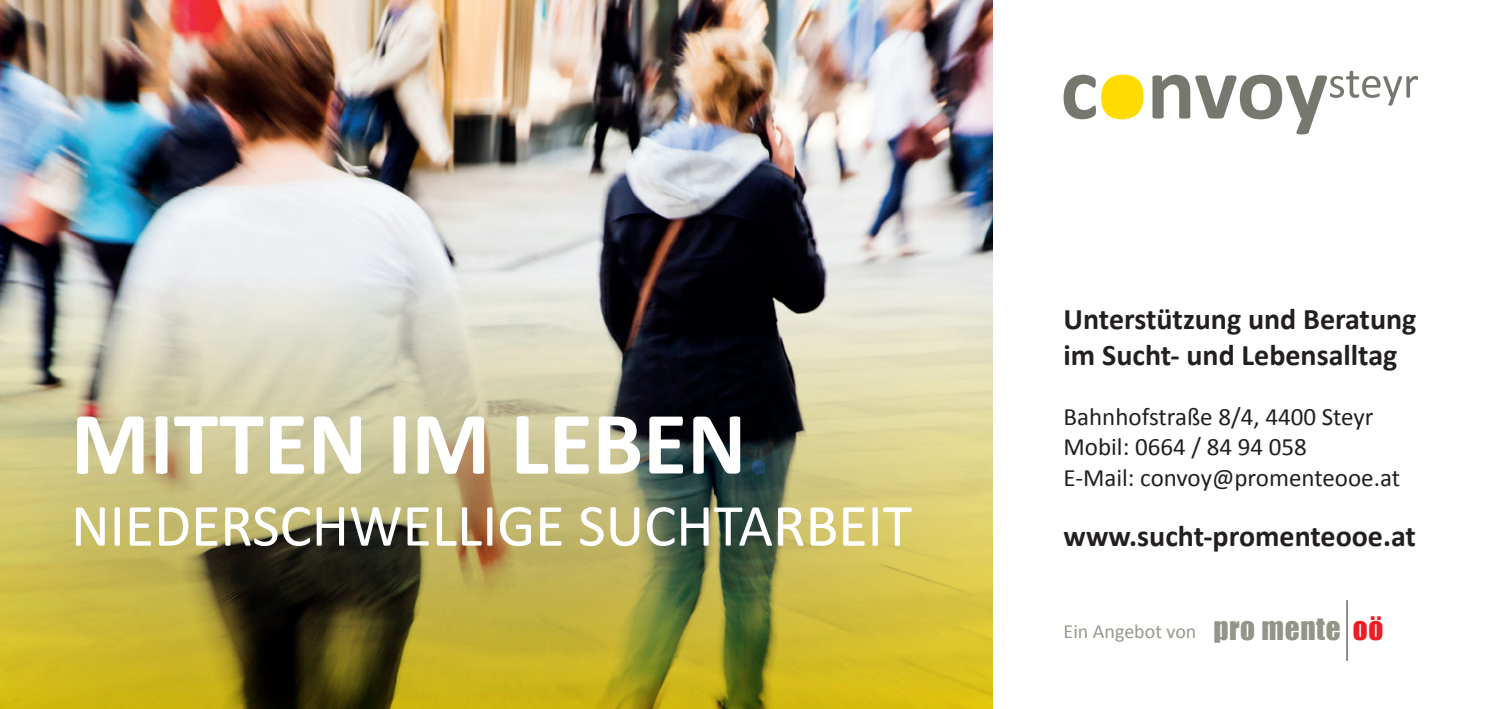
<style>
.page{position:relative;width:1489px;height:709px;background:#fff}
.page>*{position:absolute;margin:0;border:0;box-sizing:border-box;transform-origin:0 0}
.t1{font:700 90px "Calibri";color:#fff}
.t2{font:60px "Calibri";color:#fff}
.t3{font:700 30px/36px "Calibri";color:#231f20}
.t4{font:25px/30px "Calibri";color:#231f20}
.t5{font:20px "Calibri";color:#99988e}
.s1{font-family:"Impact";font-size:29.25px;color:#94948a}
.s2{font-family:"Impact";font-size:29.25px;color:#ee1d23}
</style>
<div class="page">
<svg style="left:1152px;top:71px;width:265px;height:63px"></svg>
<svg style="left:1101px;top:75px;width:42px;height:44px;background:#ffe129"></svg>
<svg style="left:1063px;top:75px;width:32px;height:44px"></svg>
<hr style="left:1346px;top:600px;width:1px;height:61px;background:#231f20">
<img style="left:0;top:0;width:992px;height:103px">
<div style="left:0;top:103px;width:992px;height:606px;background:#231f20;opacity:.75"></div>
<h1 class="t1" style="left:71px;top:386px;width:701px">MITTEN IM LEBEN.</h1>
<h2 class="t2" style="left:71px;top:487px;width:842px">NIEDERSCHWELLIGE SUCHTARBEIT</h2>
<p class="t3" style="left:1063px;top:301px;width:354px">Unterstützung und Beratung im Sucht- und Lebensalltag</p>
<p class="t4" style="left:1063px;top:402px;width:338px">Bahnhofstraße 8/4, 4400 Steyr<br>Mobil: 0664 / 84 94 058<br>E-Mail: convoy@promenteooe.at</p>
<p class="t3" style="left:1063px;top:517px;width:354px">www.sucht-promenteooe.at</p>
<p class="t5" style="left:1063px;top:619px;width:321px">Ein Angebot von <span class="s1">PRO MENTE</span> <span class="s2">OÖ</span></p>
</div>
